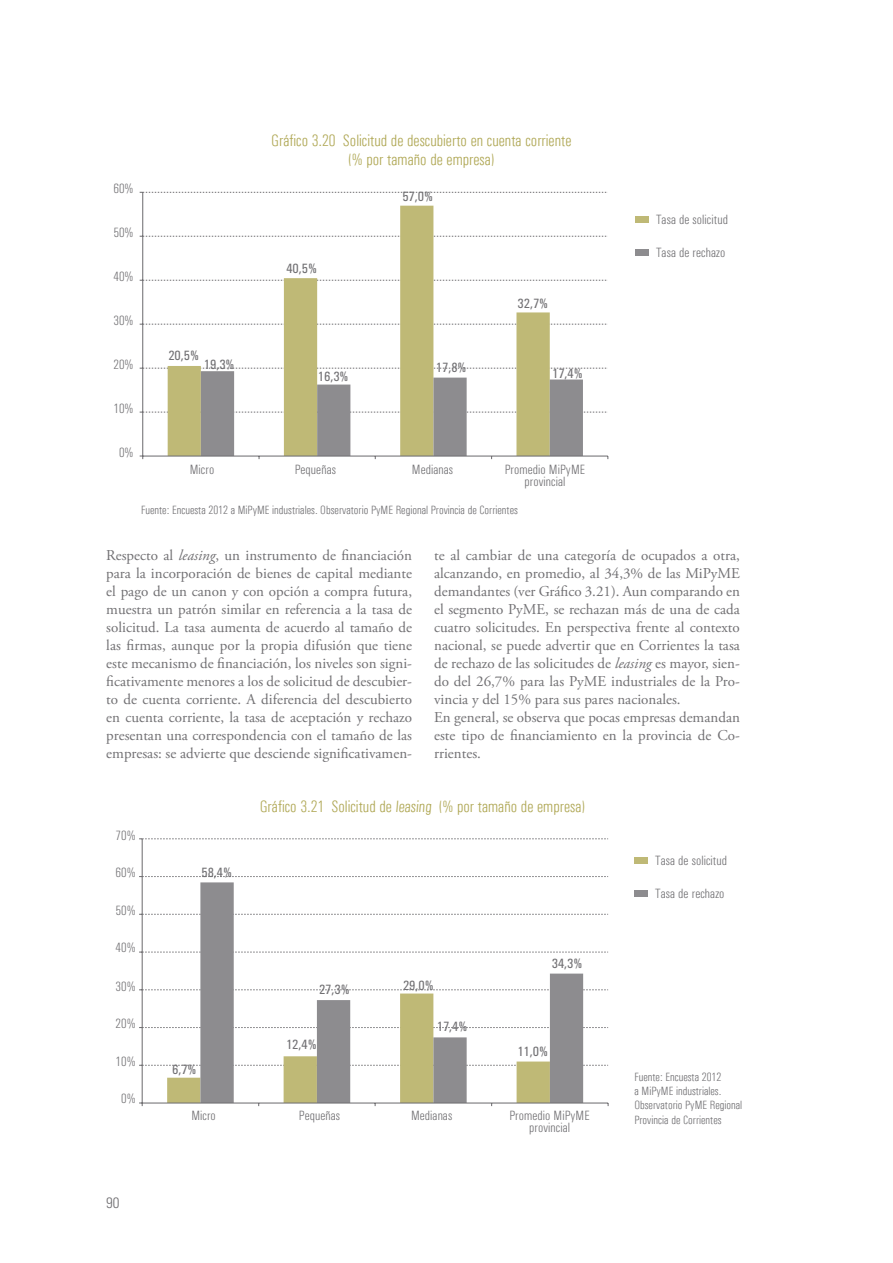
<style>
.page{position:relative;width:893px;height:1263px;background:#fff}
.page>*{position:absolute;margin:0;border:0;box-sizing:border-box;transform-origin:0 0}
.t1{font:300 condensed 16.5px/19.5px "Univers";color:#afa754;text-align:center}
.t2{font:15px/18px "Adobe Garamond Pro";color:#717073;text-align:justify}
.t3{font:300 condensed 15px "Univers";color:#717073}
.t4{font:300 condensed 13.5px/12px "Univers";letter-spacing:.005em;color:#717073;text-align:center}
.t5{font:500 13.5px "Univers Condensed";color:#717073}
.t6{font:300 condensed 12px/14.2px "Univers";color:#717073}
.s1{font-style:italic}
</style>
<div class="page">
<svg style="left:168px;top:206px;width:382px;height:162px"></svg>
<hr style="left:142px;top:192px;width:1px;height:264px;background:#717073">
<svg style="left:140px;top:324px;width:467px;height:1px"></svg>
<svg style="left:140px;top:280px;width:467px;height:1px"></svg>
<svg style="left:140px;top:236px;width:467px;height:1px"></svg>
<svg style="left:140px;top:192px;width:467px;height:1px"></svg>
<svg style="left:140px;top:368px;width:468px;height:91px"></svg>
<div style="left:635px;top:216px;width:13px;height:6px;background:#bfb976"></div>
<div style="left:635px;top:249px;width:13px;height:7px;background:#8d8c8f"></div>
<svg style="left:200px;top:882px;width:383px;height:107px"></svg>
<hr style="left:142px;top:839px;width:1px;height:264px;background:#717073">
<svg style="left:139px;top:951px;width:469px;height:2px"></svg>
<svg style="left:139px;top:914px;width:469px;height:1px"></svg>
<svg style="left:139px;top:876px;width:469px;height:1px"></svg>
<svg style="left:139px;top:838px;width:469px;height:1px"></svg>
<svg style="left:139px;top:989px;width:470px;height:117px"></svg>
<div style="left:634px;top:857px;width:14px;height:6px;background:#bfb976"></div>
<div style="left:634px;top:890px;width:14px;height:7px;background:#8d8c8f"></div>
<p class="t4" style="left:114px;top:182px;width:22px">60%</p>
<p class="t4" style="left:114px;top:226px;width:22px">50%</p>
<p class="t4" style="left:114px;top:270px;width:22px">40%</p>
<p class="t4" style="left:114px;top:314px;width:22px">30%</p>
<p class="t4" style="left:114px;top:358px;width:22px">20%</p>
<p class="t4" style="left:114px;top:402px;width:22px">10%</p>
<p class="t5" style="left:168px;top:348px;width:32px">20,5%</p>
<p class="t5" style="left:204px;top:356px;width:32px">19,3%</p>
<p class="t1" style="left:271px;top:130px;width:302px">Gráfico 3.20 Solicitud de descubierto en cuenta corriente (% por tamaño de empresa)</p>
<p class="t5" style="left:286px;top:260px;width:32px">40,5%</p>
<p class="t5" style="left:318px;top:368px;width:32px">16,3%</p>
<p class="t5" style="left:402px;top:189px;width:32px">57,0%</p>
<p class="t5" style="left:436px;top:360px;width:32px">17,8%</p>
<p class="t5" style="left:518px;top:295px;width:32px">32,7%</p>
<p class="t5" style="left:552px;top:365px;width:32px">17,4%</p>
<p class="t4" style="left:119px;top:446px;width:16px">0%</p>
<p class="t4" style="left:190px;top:463px;width:26px">Micro</p>
<p class="t4" style="left:295px;top:463px;width:43px">Pequeñas</p>
<p class="t4" style="left:412px;top:463px;width:43px">Medianas</p>
<p class="t4" style="left:505px;top:463px;width:82px">Promedio MiPyME provincial</p>
<p class="t6" style="left:141px;top:503px;width:378px">Fuente: Encuesta 2012 a MiPyME industriales. Observatorio PyME Regional Provincia de Corrientes</p>
<p class="t4" style="left:656px;top:213px;width:73px">Tasa de solicitud</p>
<p class="t4" style="left:656px;top:247px;width:71px">Tasa de rechazo</p>
<p class="t2" style="left:106px;top:546px;width:307px">Respecto al <span class="s1">leasing</span>, un instrumento de financiación para la incorporación de bienes de capital mediante el pago de un canon y con opción a compra futura, muestra un patrón similar en referencia a la tasa de solicitud. La tasa aumenta de acuerdo al tamaño de las firmas, aunque por la propia difusión que tiene este mecanismo de financiación, los niveles son signi&shy;ficativamente menores a los de solicitud de descubier&shy;to de cuenta corriente. A diferencia del descubierto en cuenta corriente, la tasa de aceptación y rechazo presentan una correspondencia con el tamaño de las empresas: se advierte que desciende significativamen-</p>
<p class="t2" style="left:434px;top:546px;width:307px;text-align:left">te al cambiar de una categoría de ocupados a otra, alcanzando, en promedio, al 34,3% de las MiPyME demandantes (ver Gráfico 3.21). Aun comparando en el segmento PyME, se rechazan más de una de cada cuatro solicitudes. En perspectiva frente al contexto nacional, se puede advertir que en Corrientes la tasa de rechazo de las solicitudes de <span class="s1">leasing</span> es mayor, sien&shy;do del 26,7% para las PyME industriales de la Pro&shy;vincia y del 15% para sus pares nacionales.<br>En general, se observa que pocas empresas demandan este tipo de financiamiento en la provincia de Co&shy;rrientes.</p>
<p class="t4" style="left:116px;top:829px;width:22px">70%</p>
<p class="t4" style="left:116px;top:866px;width:22px">60%</p>
<p class="t4" style="left:116px;top:905px;width:22px">50%</p>
<p class="t4" style="left:116px;top:941px;width:22px">40%</p>
<p class="t4" style="left:116px;top:980px;width:22px">30%</p>
<p class="t4" style="left:116px;top:1018px;width:22px">20%</p>
<p class="t4" style="left:116px;top:1055px;width:22px">10%</p>
<p class="t4" style="left:121px;top:1092px;width:16px">0%</p>
<p class="t3" style="left:106px;top:1193px;width:15px">90</p>
<p class="t5" style="left:202px;top:864px;width:32px">58,4%</p>
<p class="t1" style="left:260px;top:796px;width:327px">Gráfico 3.21 Solicitud de leasing (% por tamaño de empresa)</p>
<p class="t5" style="left:172px;top:1062px;width:26px">6,7%</p>
<p class="t5" style="left:319px;top:982px;width:32px">27,3%</p>
<p class="t5" style="left:403px;top:977px;width:32px">29,0%</p>
<p class="t5" style="left:286px;top:1037px;width:32px">12,4%</p>
<p class="t5" style="left:437px;top:1018px;width:32px">17,4%</p>
<p class="t5" style="left:552px;top:956px;width:32px">34,3%</p>
<p class="t5" style="left:517px;top:1043px;width:32px">11,0%</p>
<p class="t4" style="left:191px;top:1110px;width:26px">Micro</p>
<p class="t4" style="left:299px;top:1110px;width:43px">Pequeñas</p>
<p class="t4" style="left:411px;top:1110px;width:43px">Medianas</p>
<p class="t4" style="left:509px;top:1110px;width:82px">Promedio MiPyME provincial</p>
<p class="t4" style="left:655px;top:854px;width:73px">Tasa de solicitud</p>
<p class="t4" style="left:655px;top:888px;width:71px">Tasa de rechazo</p>
<p class="t6" style="left:634px;top:1070px;width:109px">Fuente: Encuesta 2012<br>a MiPyME industriales.<br>Observatorio PyME Regional<br>Provincia de Corrientes</p>
</div>
